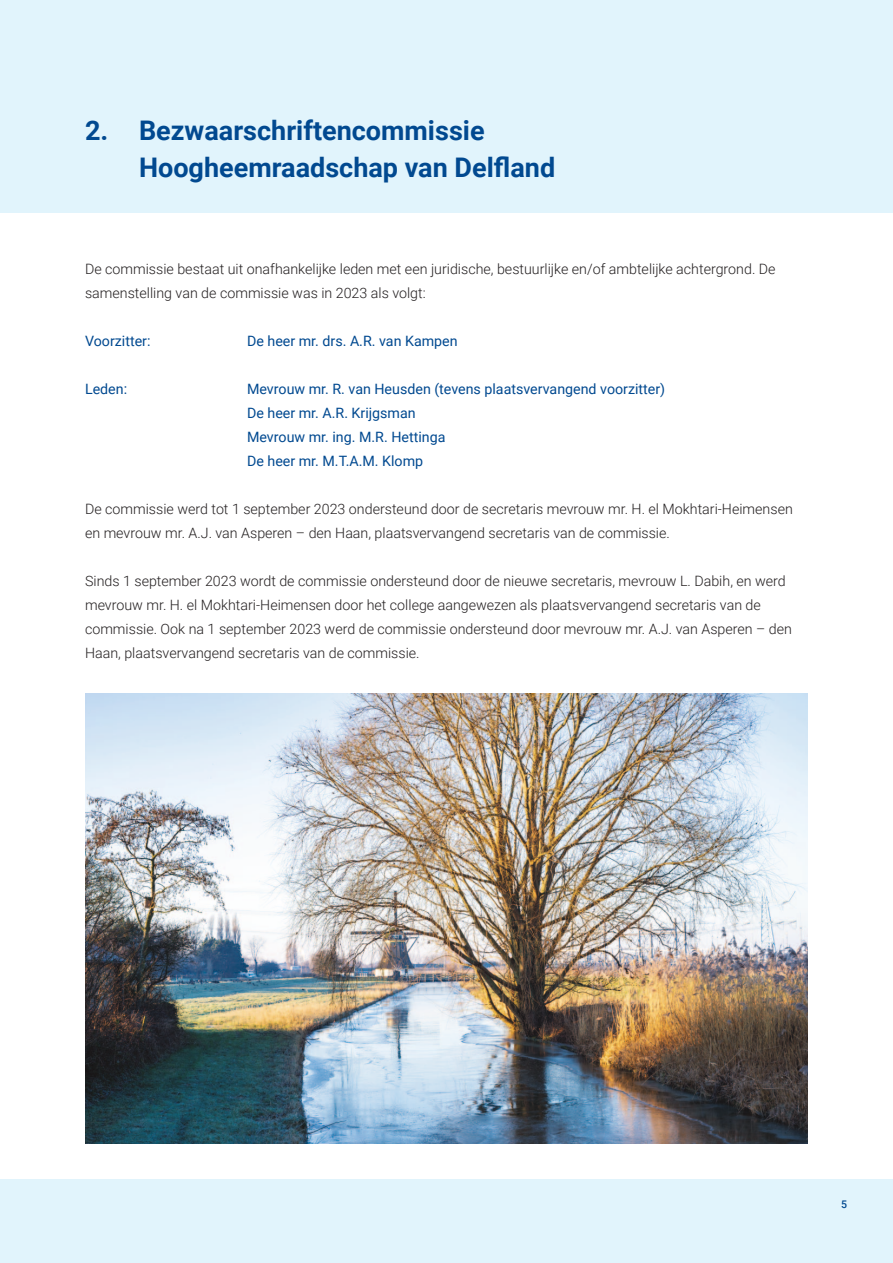
<style>
.page{position:relative;width:893px;height:1263px;background:#fff}
.page>*{position:absolute;margin:0;border:0;box-sizing:border-box;transform-origin:0 0}
.t1{font:27px/37.5px "Roboto Bold 2";color:#014990}
.t2{font:300 14.25px/24px "Roboto";color:#231f20}
.t3{font:14.25px/24px "Roboto Regular 3";color:#014990}
.t4{font:500 10.5px "Roboto";color:#014990}
.s1{font-family:"Roboto Bold 22"}
</style>
<div class="page">
<div style="left:0;top:0;width:893px;height:213px;background:#e1f4fc"></div>
<div style="left:0;top:1180px;width:893px;height:83px;background:#e1f4fc"></div>
<img style="left:85px;top:693px;width:723px;height:451px">
<h1 class="t1" style="left:139px;top:112px;width:418px;text-indent:-54px">2. Bezwaarschriftencommissie<br>Hoogheemraadschap van Del<span class="s1">fl</span>and</h1>
<p class="t2" style="left:85px;top:257px;width:692px">De commissie bestaat uit onafhankelijke leden met een juridische, bestuurlijke en/of ambtelijke achtergrond. De samenstelling van de commissie was in 2023 als volgt:</p>
<p class="t3" style="left:85px;top:329px;width:67px">Voorzitter:</p>
<p class="t3" style="left:247px;top:329px;width:212px">De heer mr. drs. A.R. van Kampen</p>
<p class="t3" style="left:85px;top:377px;width:44px">Leden:</p>
<p class="t3" style="left:247px;top:377px;width:420px">Mevrouw mr. R. van Heusden (tevens plaatsvervangend voorzitter)<br>De heer mr. A.R. Krijgsman<br>Mevrouw mr. ing. M.R. Hettinga<br>De heer mr. M.T.A.M. Klomp</p>
<p class="t2" style="left:85px;top:497px;width:709px">De commissie werd tot 1 september 2023 ondersteund door de secretaris mevrouw mr. H. el Mokhtari-Heimensen en mevrouw mr. A.J. van Asperen – den Haan, plaatsvervangend secretaris van de commissie.</p>
<p class="t2" style="left:85px;top:569px;width:708px">Sinds 1 september 2023 wordt de commissie ondersteund door de nieuwe secretaris, mevrouw L. Dabih, en werd mevrouw mr. H. el Mokhtari-Heimensen door het college aangewezen als plaatsvervangend secretaris van de commissie. Ook na 1 september 2023 werd de commissie ondersteund door mevrouw mr. A.J. van Asperen – den Haan, plaatsvervangend secretaris van de commissie.</p>
<p class="t4" style="left:841px;top:1199px;width:7px">5</p>
</div>
